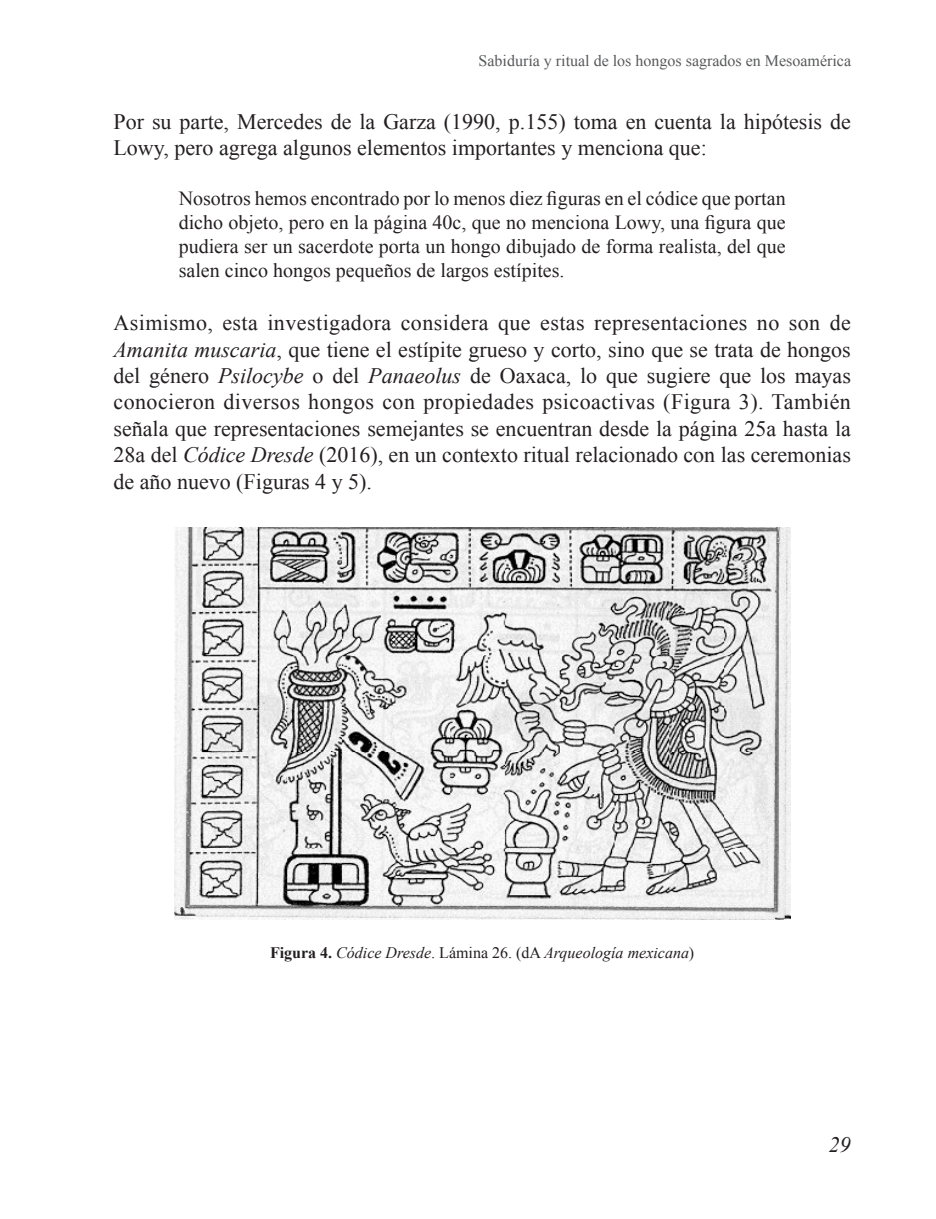
<style>
.page{position:relative;width:936px;height:1219px;background:#fff}
.page>*{position:absolute;margin:0;border:0;box-sizing:border-box;transform-origin:0 0}
.t1{font:22px/26.4px "Times New Roman";color:#231f20}
.t2{font:italic 22px "Times New Roman";color:#231f20}
.t3{font:20px/24px "Times New Roman";color:#231f20;text-align:justify}
.t4{font:italic 16px "Times New Roman";color:#231f20}
.t5{font:16px "Times New Roman";color:#58595b}
.s1{font-style:italic}
.s2{font-weight:700;font-style:normal}
.s3{font-style:normal}
</style>
<div class="page">
<img style="left:174px;top:527px;width:616px;height:392px">
<p class="t5" style="left:478px;top:50px;width:374px">Sabiduría y ritual de los hongos sagrados en Mesoamérica</p>
<p class="t1" style="left:113px;top:108px;width:739px">Por su parte, Mercedes de la Garza (1990, p.155) toma en cuenta la hipótesis de<br>Lowy, pero agrega algunos elementos importantes y menciona que:</p>
<p class="t3" style="left:179px;top:186px;width:608px">Nosotros hemos encontrado por lo menos diez figuras en el códice que portan dicho objeto, pero en la página 40c, que no menciona Lowy, una figura que pudiera ser un sacerdote porta un hongo dibujado de forma realista, del que salen cinco hongos pequeños de largos estípites.</p>
<p class="t1" style="left:113px;top:309px;width:739px;text-align:justify">Asimismo, esta investigadora considera que estas representaciones no son de <span class="s1">Amanita muscaria</span>, que tiene el estípite grueso y corto, sino que se trata de hongos del género <span class="s1">Psilocybe</span> o del <span class="s1">Panaeolus</span> de Oaxaca, lo que sugiere que los mayas conocieron diversos hongos con propiedades psicoactivas (Figura 3). También señala que representaciones semejantes se encuentran desde la página 25a hasta la 28a del <span class="s1">Códice Dresde</span> (2016), en un contexto ritual relacionado con las ceremonias de año nuevo (Figuras 4 y 5).</p>
<p class="t4" style="left:270px;top:944px;width:426px"><span class="s2">Figura 4.</span> Códice Dresde<span class="s3">. Lámina 26. (dA</span> Arqueología mexicana<span class="s3">)</span></p>
<p class="t2" style="left:828px;top:1133px;width:23px">29</p>
</div>
